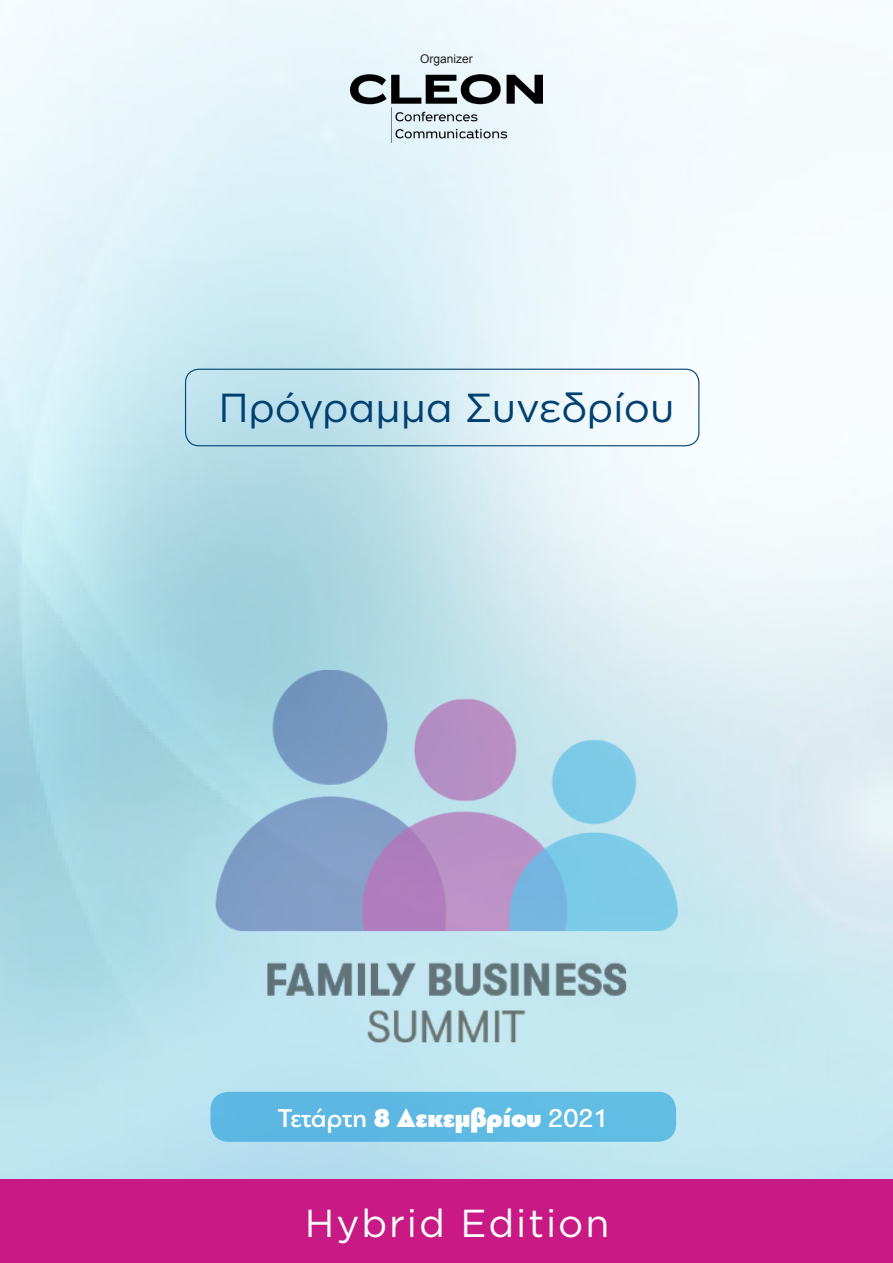
<style>
.page{position:relative;width:893px;height:1263px;background:#fff}
.page>*{position:absolute;margin:0;border:0;box-sizing:border-box;transform-origin:0 0}
.t1{font:40.5px "Gotham Greek";color:#004071}
.t2{font:39px "Gotham Greek";letter-spacing:.05em;color:#fff}
.t3{font:500 27px "PF Bague Sans Pro";color:#fff}
.t4{font:12px "Arial";color:#231f20}
.s1{font-family:"PF Bague Sans Pro U Black";font-weight:400}
</style>
<div class="page">
<img style="left:0;top:0;width:893px;height:1179px">
<div style="left:185px;top:369px;width:514px;height:77px;border:1px solid #004071;border-radius:14px"></div>
<div style="left:0;top:1179px;width:893px;height:84px;background:#c91985"></div>
<div style="left:210px;top:1092px;width:466px;height:50px;background:#5eb9e3;border-radius:18px"></div>
<img style="left:351px;top:75px;width:191px;height:68px">
<img style="left:96px;top:642px;width:707px;height:417px">
<p class="t4" style="left:420px;top:51px;width:54px">Organizer</p>
<p class="t1" style="left:219px;top:385px;width:457px">Πρόγραμμα Συνεδρίου</p>
<p class="t3" style="left:278px;top:1102px;width:332px">Τετάρτη <span class="s1">8 Δεκεμβρίου</span> 2021</p>
<p class="t2" style="left:305px;top:1202px;width:306px">Hybrid Edition</p>
</div>
